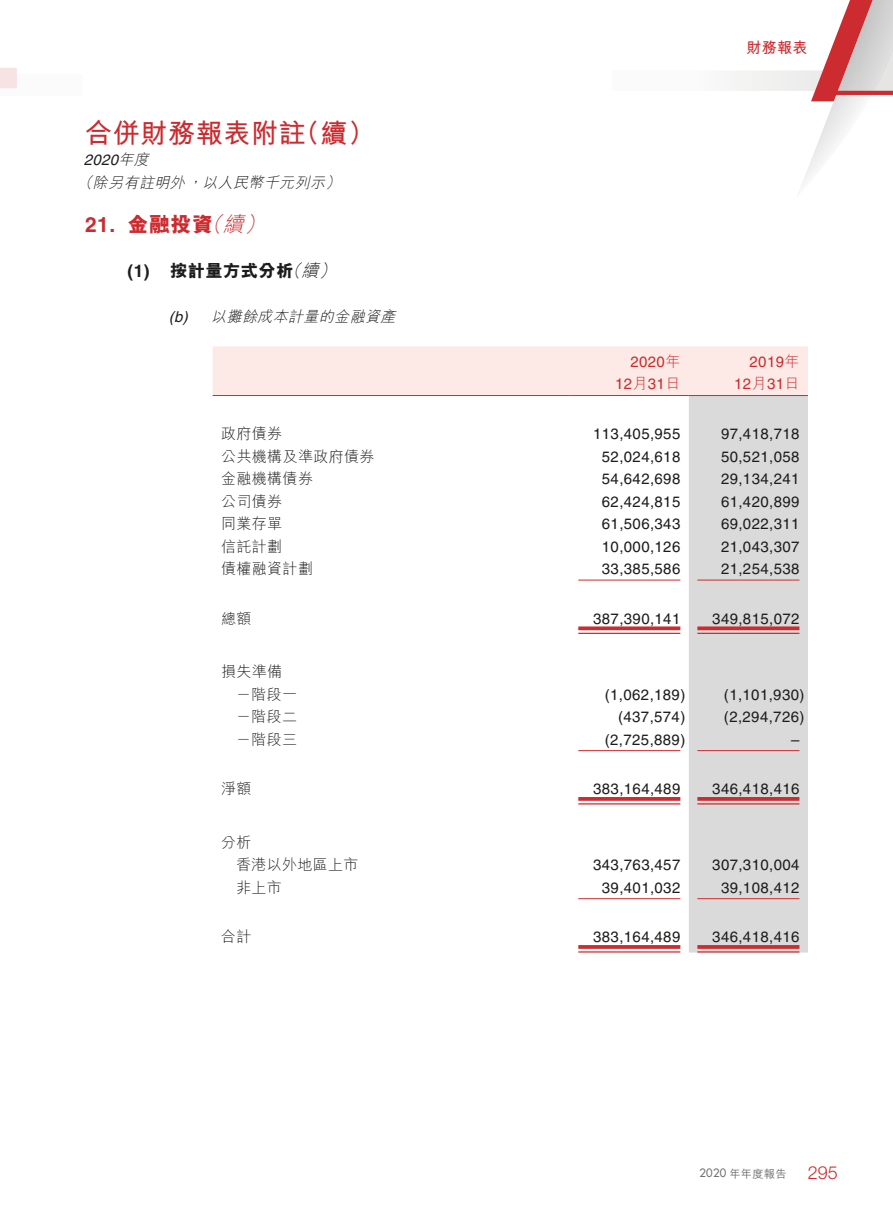
<style>
.page{position:relative;width:893px;height:1212px;background:#fff}
.page>*{position:absolute;margin:0;border:0;box-sizing:border-box;transform-origin:0 0}
.t1{font:700 27px "M Hei HK";letter-spacing:.025em;color:#cc2b2f}
.t2{font:800 21px "M Hei HK";color:#cc2b2f}
.t3{font:300 18px "Helvetica Neue LT Std";color:#cc2b2f}
.t4{font:800 17.25px "M Hei HK";letter-spacing:.025em;color:#1c1c1b}
.t5{font:15px "Helvetica LT Std";letter-spacing:.025em;color:#1c1c1b}
.t6{font:300 15px/22.5px "M Hei HK";letter-spacing:.025em;color:#1c1c1b}
.t7{font:italic 300 15px "M Hei HK";color:#1c1c1b}
.t8{font:15px/22.5px "Helvetica LT Std";letter-spacing:.025em;color:#cc2b2f;text-align:right}
.t9{font:italic 15px "Helvetica LT Std";color:#1c1c1b}
.t10{font:700 15px "M Hei HK";color:#cc2b2f}
.t11{font:500 11.25px "M Hei HK";letter-spacing:.025em;color:#6f6f6f}
.s1{font-family:"M Hei HK";font-weight:300}
.s2{font-family:"Helvetica LT Std";font-weight:700}
.s3{font-weight:300;font-style:italic}
.s4{font-family:"Helvetica LT Std";font-weight:400}
.s5{font-family:"Futura Std"}
</style>
<div class="page">
<svg style="left:0;top:68px;width:17px;height:21px"></svg>
<svg style="left:734px;top:0;width:159px;height:196px"></svg>
<div style="left:213px;top:346px;width:595px;height:49px;background:#fde9e5"></div>
<div style="left:689px;top:396px;width:119px;height:556px;background:#dadada"></div>
<hr style="left:213px;top:395px;width:357px;height:1px;background:#cc2b2f">
<hr style="left:570px;top:395px;width:119px;height:1px;background:#cc2b2f">
<hr style="left:689px;top:395px;width:119px;height:1px;background:#cc2b2f">
<hr style="left:578px;top:580px;width:102px;height:1px;background:#cc2b2f">
<hr style="left:697px;top:580px;width:102px;height:1px;background:#cc2b2f">
<svg style="left:578px;top:626px;width:102px;height:4px"></svg>
<hr style="left:578px;top:633px;width:102px;height:1px;background:#cc2b2f">
<svg style="left:697px;top:626px;width:102px;height:4px"></svg>
<hr style="left:697px;top:633px;width:102px;height:1px;background:#cc2b2f">
<hr style="left:578px;top:750px;width:102px;height:1px;background:#cc2b2f">
<hr style="left:697px;top:750px;width:102px;height:1px;background:#cc2b2f">
<svg style="left:578px;top:797px;width:102px;height:4px"></svg>
<hr style="left:578px;top:803px;width:102px;height:1px;background:#cc2b2f">
<svg style="left:697px;top:797px;width:102px;height:4px"></svg>
<hr style="left:697px;top:803px;width:102px;height:1px;background:#cc2b2f">
<hr style="left:578px;top:898px;width:102px;height:1px;background:#cc2b2f">
<hr style="left:697px;top:898px;width:102px;height:1px;background:#cc2b2f">
<svg style="left:578px;top:945px;width:102px;height:4px"></svg>
<hr style="left:578px;top:951px;width:102px;height:1px;background:#cc2b2f">
<svg style="left:697px;top:945px;width:102px;height:4px"></svg>
<hr style="left:697px;top:951px;width:102px;height:1px;background:#cc2b2f">
<h1 class="t1" style="left:85px;top:113px;width:292px">合併財務報表附註（續）</h1>
<p class="t9" style="left:84px;top:151px;width:71px">2020<span class="s1">年度</span></p>
<p class="t7" style="left:78px;top:172px;width:269px">（除另有註明外，以人民幣千元列示）</p>
<h2 class="t2" style="left:85px;top:210px;width:188px"><span class="s2">21.</span> 金融投資<span class="s3">（續）</span></h2>
<p class="t4" style="left:128px;top:259px;width:216px"><span class="s2">(1)</span> 按計量方式分析<span class="s3">（續）</span></p>
<p class="t7" style="left:169px;top:306px;width:233px"><span class="s4">(b)</span> 以攤餘成本計量的金融資產</p>
<p class="t10" style="left:746px;top:37px;width:63px">財務報表</p>
<p class="t8" style="left:615px;top:350px;width:67px">2020<span class="s1">年<br></span>12<span class="s1">月</span>31<span class="s1">日</span></p>
<p class="t8" style="left:734px;top:350px;width:67px">2019<span class="s1">年<br></span>12<span class="s1">月</span>31<span class="s1">日</span></p>
<p class="t6" style="left:221px;top:422px;width:63px">政府債券</p>
<p class="t5" style="left:593px;top:425px;width:89px">113,405,955</p>
<p class="t5" style="left:721px;top:425px;width:80px">97,418,718</p>
<p class="t6" style="left:221px;top:444px;width:155px">公共機構及準政府債券</p>
<p class="t5" style="left:602px;top:447px;width:80px">52,024,618</p>
<p class="t5" style="left:721px;top:447px;width:80px">50,521,058</p>
<p class="t6" style="left:221px;top:467px;width:93px">金融機構債券</p>
<p class="t5" style="left:602px;top:470px;width:80px">54,642,698</p>
<p class="t5" style="left:721px;top:470px;width:80px">29,134,241</p>
<p class="t6" style="left:221px;top:489px;width:63px">公司債券</p>
<p class="t5" style="left:602px;top:492px;width:80px">62,424,815</p>
<p class="t5" style="left:721px;top:492px;width:80px">61,420,899</p>
<p class="t6" style="left:221px;top:512px;width:63px">同業存單</p>
<p class="t5" style="left:602px;top:515px;width:80px">61,506,343</p>
<p class="t5" style="left:721px;top:515px;width:80px">69,022,311</p>
<p class="t6" style="left:221px;top:534px;width:63px">信託計劃</p>
<p class="t5" style="left:602px;top:537px;width:80px">10,000,126</p>
<p class="t5" style="left:721px;top:537px;width:80px">21,043,307</p>
<p class="t6" style="left:221px;top:557px;width:93px">債權融資計劃</p>
<p class="t5" style="left:602px;top:560px;width:80px">33,385,586</p>
<p class="t5" style="left:721px;top:560px;width:80px">21,254,538</p>
<p class="t6" style="left:221px;top:606px;width:32px">總額</p>
<p class="t5" style="left:593px;top:609px;width:89px">387,390,141</p>
<p class="t5" style="left:712px;top:609px;width:89px">349,815,072</p>
<p class="t6" style="left:236px;top:660px;width:63px;text-indent:-15px">損失準備－階段一</p>
<p class="t5" style="left:605px;top:686px;width:82px">(1,062,189)</p>
<p class="t5" style="left:724px;top:686px;width:82px">(1,101,930)</p>
<p class="t6" style="left:236px;top:705px;width:63px">－階段二</p>
<p class="t5" style="left:618px;top:708px;width:69px">(437,574)</p>
<p class="t5" style="left:724px;top:708px;width:82px">(2,294,726)</p>
<p class="t6" style="left:236px;top:727px;width:63px">－階段三</p>
<p class="t5" style="left:605px;top:731px;width:82px">(2,725,889)</p>
<p class="t5" style="left:791px;top:731px;width:10px">–</p>
<p class="t6" style="left:221px;top:777px;width:32px">淨額</p>
<p class="t5" style="left:593px;top:780px;width:89px">383,164,489</p>
<p class="t5" style="left:712px;top:780px;width:89px">346,418,416</p>
<p class="t6" style="left:236px;top:830px;width:124px;text-indent:-15px">分析<br>香港以外地區上市</p>
<p class="t5" style="left:593px;top:856px;width:89px">343,763,457</p>
<p class="t5" style="left:712px;top:856px;width:89px">307,310,004</p>
<p class="t6" style="left:236px;top:875px;width:47px">非上市</p>
<p class="t5" style="left:602px;top:879px;width:80px">39,401,032</p>
<p class="t5" style="left:721px;top:879px;width:80px">39,108,412</p>
<p class="t6" style="left:221px;top:925px;width:32px">合計</p>
<p class="t5" style="left:593px;top:928px;width:89px">383,164,489</p>
<p class="t5" style="left:712px;top:928px;width:89px">346,418,416</p>
<p class="t11" style="left:699px;top:1165px;width:89px"><span class="s5">2020</span> 年年度報告</p>
<p class="t3" style="left:808px;top:1162px;width:31px">295</p>
</div>
